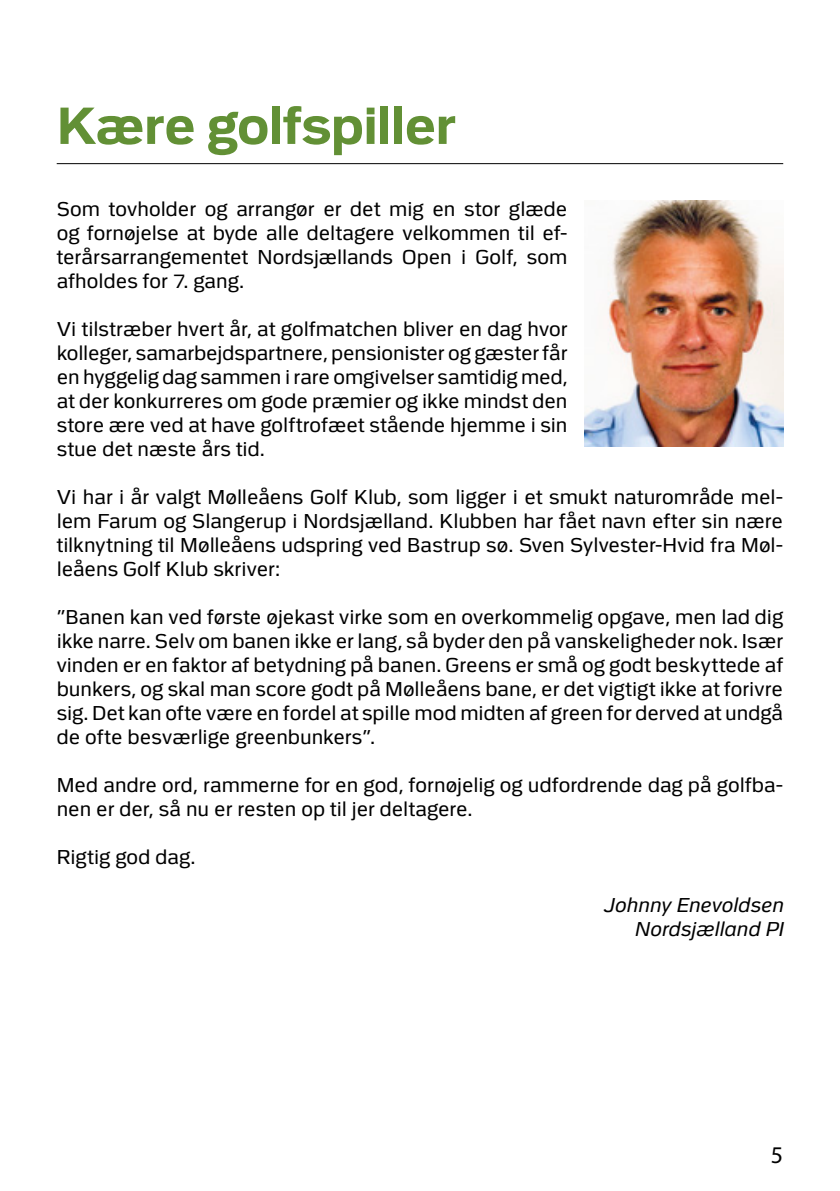
<style>
.page{position:relative;width:840px;height:1191px;background:#fff}
.page>*{position:absolute;margin:0;border:0;box-sizing:border-box;transform-origin:0 0}
.Overskrift{font:700 52px "Politi";letter-spacing:-.015em;color:#629035}
.t1{font:24px "Myriad Pro";color:#000}
.Brødtekst{font:20px/24px "Politi";color:#000;text-align:justify}
.Forfatter{font:italic 20px "Politi";color:#000}
</style>
<div class="page">
<hr style="left:57px;top:163px;width:725px;height:1px;background:#000">
<img style="left:584px;top:200px;width:198px;height:246px">
<p class="Overskrift" style="left:57px;top:98px;width:401px">Kære golfspiller</p>
<p class="Brødtekst" style="left:57px;top:197px;width:512px">Som tovholder og arrangør er det mig en stor glæde og fornøjelse at byde alle deltagere velkommen til ef&shy;terårsarrangementet Nordsjællands Open i Golf, som afholdes for 7. gang.</p>
<p class="Brødtekst" style="left:57px;top:317px;width:512px">Vi tilstræber hvert år, at golfmatchen bliver en dag hvor kolleger, samarbejdspartnere, pensionister og gæster får en hyggelig dag sammen i rare omgivelser samtidig med, at der konkurreres om gode præmier og ikke mindst den store ære ved at have golftrofæet stående hjemme i sin stue det næste års tid.</p>
<p class="Brødtekst" style="left:57px;top:485px;width:727px">Vi har i år valgt Mølleåens Golf Klub, som ligger i et smukt naturområde mel&shy;lem Farum og Slangerup i Nordsjælland. Klubben har fået navn efter sin nære tilknytning til Mølleåens udspring ved Bastrup sø. Sven Sylvester-Hvid fra Møl&shy;leåens Golf Klub skriver:</p>
<p class="Brødtekst" style="left:57px;top:605px;width:727px">”Banen kan ved første øjekast virke som en overkommelig opgave, men lad dig ikke narre. Selv om banen ikke er lang, så byder den på vanskeligheder nok. Især vinden er en faktor af betydning på banen. Greens er små og godt beskyttede af bunkers, og skal man score godt på Mølleåens bane, er det vigtigt ikke at forivre sig. Det kan ofte være en fordel at spille mod midten af green for derved at undgå de ofte besværlige greenbunkers”.</p>
<p class="Brødtekst" style="left:57px;top:773px;width:727px">Med andre ord, rammerne for en god, fornøjelig og udfordrende dag på golfba&shy;nen er der, så nu er resten op til jer deltagere.</p>
<p class="Brødtekst" style="left:57px;top:845px;width:140px">Rigtig god dag.</p>
<p class="Forfatter" style="left:603px;top:894px;width:181px">Johnny Enevoldsen</p>
<p class="Forfatter" style="left:634px;top:918px;width:150px">Nordsjælland PI</p>
<p class="t1" style="left:770px;top:1140px;width:14px">5</p>
</div>
